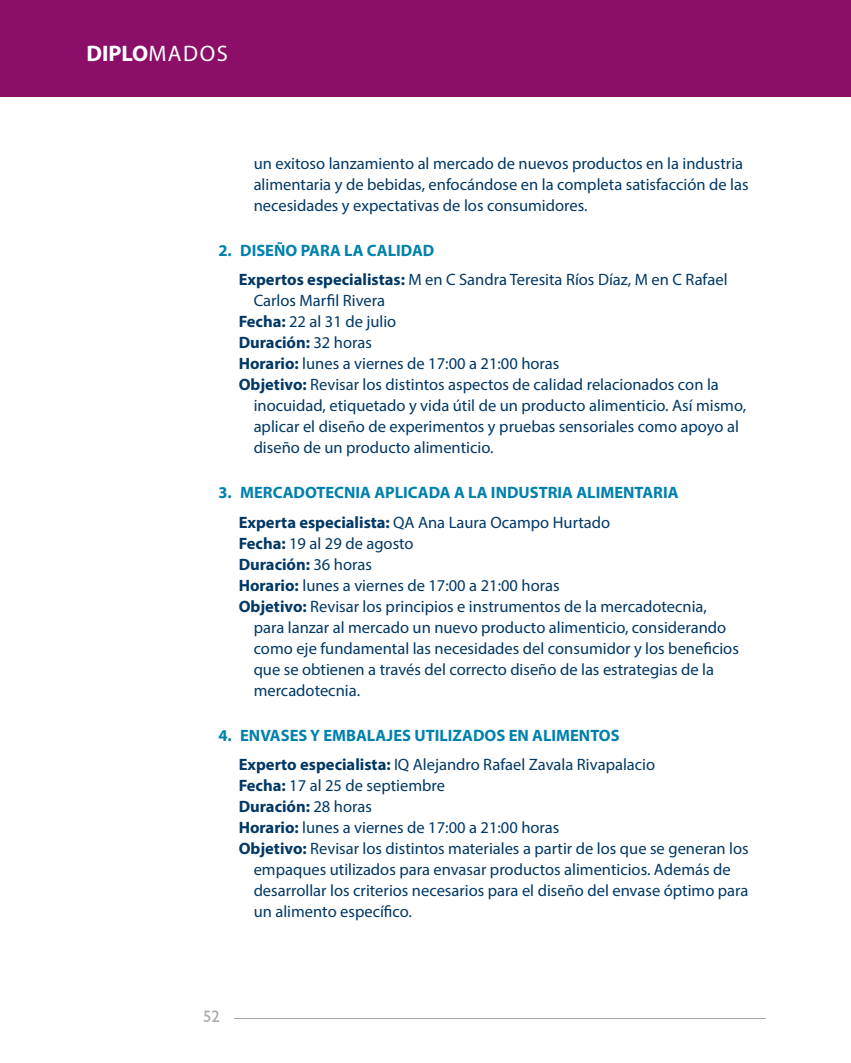
<style>
.page{position:relative;width:851px;height:1063px;background:#fff}
.page>*{position:absolute;margin:0;border:0;box-sizing:border-box;transform-origin:0 0}
.t1{font:700 22.5px "Myriad Pro";color:#fff}
.t2{font:16.5px/21px "Myriad Pro";color:#003865}
.t3{font:700 16.5px/29.5px "Myriad Pro";color:#0081ad}
.t4{font:700 16.5px "Myriad Pro";color:#003865}
.t5{font:16.5px "Humanist 521 BT";color:#a8a8a7}
.s1{font-weight:400}
.s2{font-weight:700;color:#0081ad}
.s3{font-weight:700}
.s4{color:#003865}
.s5{font-weight:400;color:#003865}
</style>
<div class="page">
<div style="left:0;top:0;width:850px;height:97px;background:#8b0e68"></div>
<hr style="left:234px;top:1018px;width:531px;height:1px;background:#a8a8a7">
<h1 class="t1" style="left:86px;top:39px;width:143px">DIPLO<span class="s1">MADOS</span></h1>
<p class="t2" style="left:254px;top:152px;width:496px">un exitoso lanzamiento al mercado de nuevos productos en la industria alimentaria y de bebidas, enfocándose en la completa satisfacción de las necesidades y expectativas de los consumidores.</p>
<p class="t2" style="left:239px;top:235px;width:490px;line-height:29.5px;text-indent:-20px"><span class="s2">2. DISEÑO PARA LA CALIDAD<br></span><span class="s3">Expertos especialistas:</span> M en C Sandra Teresita Ríos Díaz, M en C Rafael</p>
<p class="t2" style="left:254px;top:290px;width:133px">Carlos Marfil Rivera</p>
<p class="t2" style="left:239px;top:311px;width:159px"><span class="s3">Fecha:</span> 22 al 31 de julio</p>
<p class="t4" style="left:239px;top:332px;width:135px">Duración: <span class="s1">32 horas</span></p>
<p class="t2" style="left:239px;top:353px;width:322px"><span class="s3">Horario:</span> lunes a viernes de 17:00 a 21:00 horas</p>
<p class="t2" style="left:239px;top:374px;width:481px"><span class="s3">Objetivo:</span> Revisar los distintos aspectos de calidad relacionados con la</p>
<p class="t2" style="left:254px;top:395px;width:494px">inocuidad, etiquetado y vida útil de un producto alimenticio. Así mismo,</p>
<p class="t2" style="left:254px;top:416px;width:486px">aplicar el diseño de experimentos y pruebas sensoriales como apoyo al</p>
<p class="t2" style="left:254px;top:437px;width:241px">diseño de un producto alimenticio.</p>
<p class="t3" style="left:239px;top:477px;width:441px;text-indent:-20px">3. MERCADOTECNIA APLICADA A LA INDUSTRIA ALIMENTARIA<br><span class="s4">Experta especialista:</span> <span class="s5">QA Ana Laura Ocampo Hurtado</span></p>
<p class="t2" style="left:239px;top:532px;width:176px"><span class="s3">Fecha:</span> 19 al 29 de agosto</p>
<p class="t4" style="left:239px;top:553px;width:135px">Duración: <span class="s1">36 horas</span></p>
<p class="t2" style="left:239px;top:574px;width:322px"><span class="s3">Horario:</span> lunes a viernes de 17:00 a 21:00 horas</p>
<p class="t2" style="left:239px;top:595px;width:469px"><span class="s3">Objetivo:</span> Revisar los principios e instrumentos de la mercadotecnia,</p>
<p class="t2" style="left:254px;top:616px;width:474px">para lanzar al mercado un nuevo producto alimenticio, considerando</p>
<p class="t2" style="left:254px;top:637px;width:486px">como eje fundamental las necesidades del consumidor y los beneficios</p>
<p class="t2" style="left:254px;top:658px;width:462px">que se obtienen a través del correcto diseño de las estrategias de la</p>
<p class="t2" style="left:254px;top:679px;width:108px">mercadotecnia.</p>
<p class="t3" style="left:239px;top:720px;width:418px;text-indent:-20px">4. ENVASES Y EMBALAJES UTILIZADOS EN ALIMENTOS<br><span class="s4">Experto especialista:</span> <span class="s5">IQ Alejandro Rafael Zavala Rivapalacio</span></p>
<p class="t2" style="left:239px;top:775px;width:208px"><span class="s3">Fecha:</span> 17 al 25 de septiembre</p>
<p class="t4" style="left:239px;top:796px;width:135px">Duración: <span class="s1">28 horas</span></p>
<p class="t2" style="left:239px;top:817px;width:322px"><span class="s3">Horario:</span> lunes a viernes de 17:00 a 21:00 horas</p>
<p class="t2" style="left:239px;top:838px;width:511px"><span class="s3">Objetivo:</span> Revisar los distintos materiales a partir de los que se generan los</p>
<p class="t2" style="left:254px;top:859px;width:478px">empaques utilizados para envasar productos alimenticios. Además de</p>
<p class="t2" style="left:254px;top:880px;width:496px">desarrollar los criterios necesarios para el diseño del envase óptimo para</p>
<p class="t2" style="left:254px;top:901px;width:160px">un alimento específico.</p>
<p class="t5" style="left:203px;top:1007px;width:18px">52</p>
</div>
